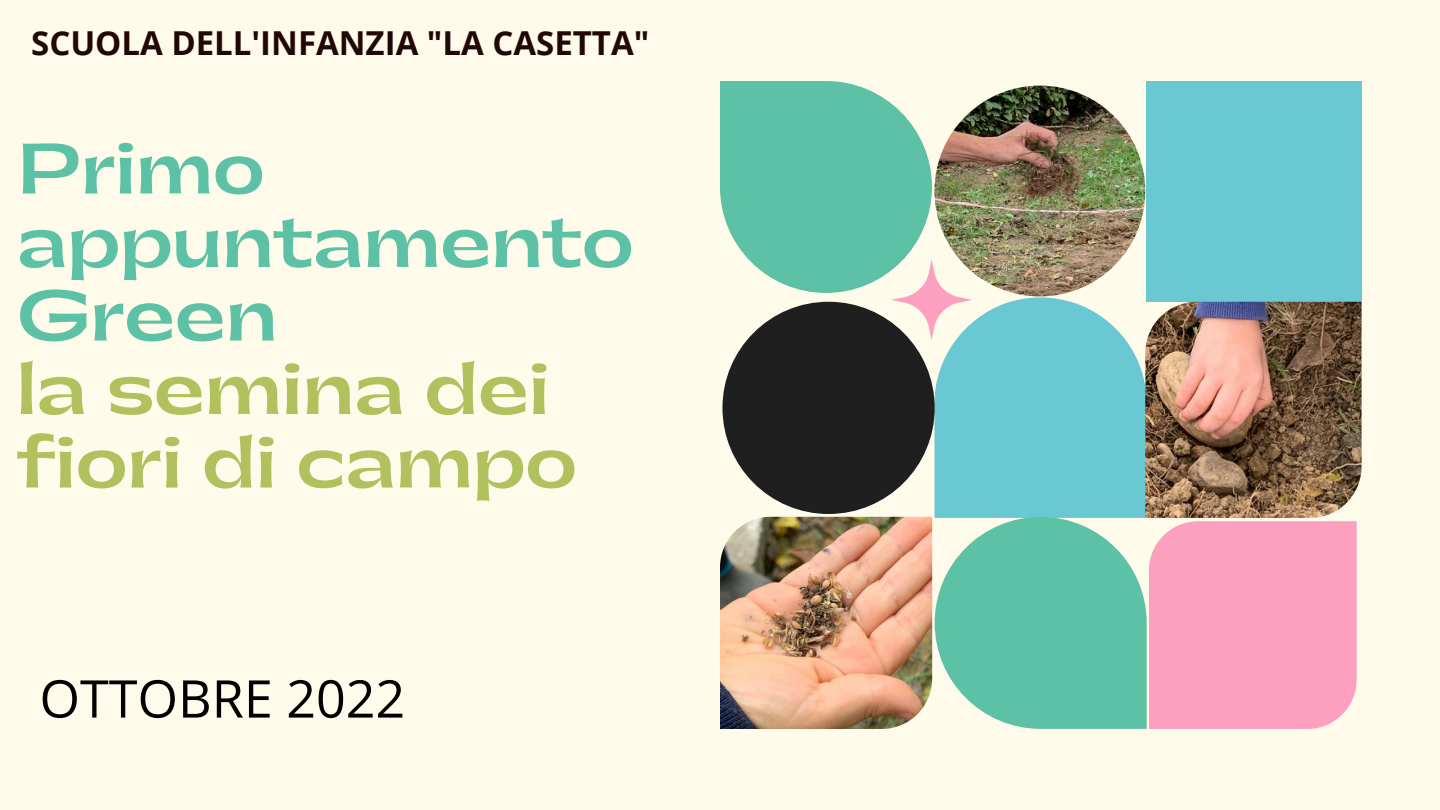
<style>
.page{position:relative;width:1440px;height:810px;background:#fffbeb}
.page>*{position:absolute;margin:0;border:0;box-sizing:border-box;transform-origin:0 0}
.t1{font:700 67px/73.5px "Gatwick";color:#b0c15d}
.t2{font:700 67px/73.5px "Gatwick";color:#5dc1a6}
.t3{font:52px "Open Sans";color:#000}
.t4{font:700 33px "Open Sans";color:#220707}
</style>
<div class="page">
<svg style="left:935px;top:297px;width:212px;height:220px;background:#73cbd2"></svg>
<div style="left:1147px;top:81px;width:215px;height:221px;background:#69c8d1"></div>
<img style="left:720px;top:517px;width:212px;height:212px">
<img style="left:1145px;top:302px;width:217px;height:215px">
<svg style="left:935px;top:517px;width:422px;height:212px;background:#b9b7b8"></svg>
<div style="left:722px;top:302px;width:213px;height:212px;background:#201f1f;border-radius:50%"></div>
<img style="left:934px;top:86px;width:211px;height:210px;border-radius:50%">
<svg style="left:720px;top:81px;width:252px;height:260px"></svg>
<p class="t4" style="left:31px;top:20px;width:620px">SCUOLA DELL'INFANZIA "LA CASETTA"</p>
<h1 class="t2" style="left:17px;top:135px;width:618px">Primo appuntamento<br>Green</h1>
<h1 class="t1" style="left:17px;top:355px;width:561px">la semina dei fiori di campo</h1>
<h2 class="t3" style="left:39px;top:662px;width:367px">OTTOBRE 2022</h2>
</div>
